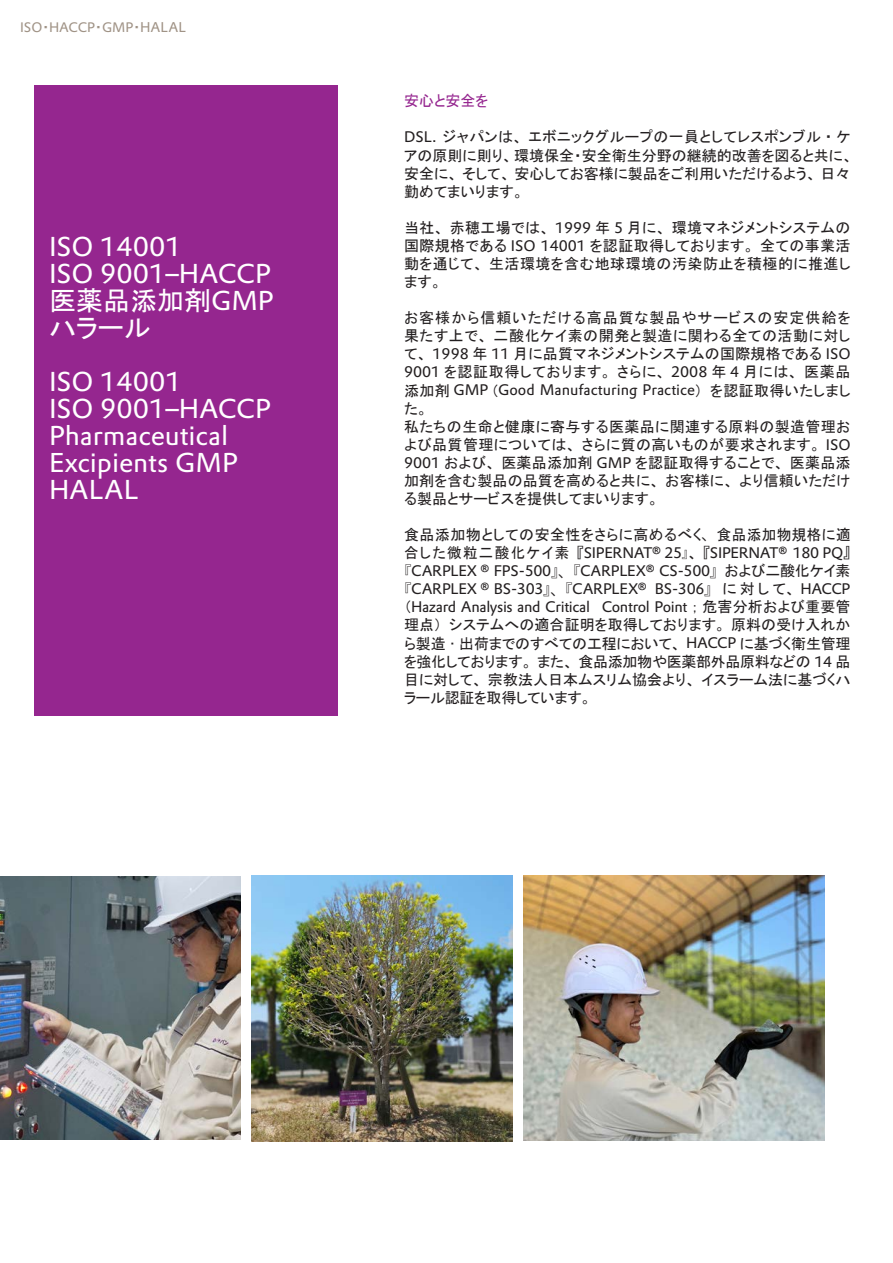
<style>
.page{position:relative;width:893px;height:1263px;background:#fff}
.page>*{position:absolute;margin:0;border:0;box-sizing:border-box;transform-origin:0 0}
.t1{font:26.7px/27px "Evonik Prokyon";color:#fff}
.t2{font:26.7px "MS P Gothic";color:#fff}
.t3{font:15px/18px "MS P Gothic";letter-spacing:.005em;color:#231f20;text-align:justify}
.t4{font:15px "Evonik Prokyon";letter-spacing:-.02em;color:#231f20}
.t5{font:15px "MS P Gothic";letter-spacing:-.02em;color:#231f20}
.t6{font:15px "MS P Gothic";letter-spacing:-.015em;color:#231f20}
.t7{font:15px "MS P Gothic";letter-spacing:.03em;color:#231f20}
.t8{font:15px "MS P Gothic";color:#95268f}
.t9{font:13.5px "Evonik Prokyon";color:#a09386}
.s1{font-family:"MS P Gothic"}
.s2{font-size:13.8px}
.s3{font-family:"Evonik Prokyon"}
.s4{font-family:"Koz Go Pr 6 N"}
.s5{font-family:"Koz Go Pr 6 N";font-size:12.75px}
</style>
<div class="page">
<img style="left:523px;top:875px;width:302px;height:265px">
<div style="left:34px;top:86px;width:303px;height:630px;background:#95268f"></div>
<img style="left:252px;top:875px;width:260px;height:266px">
<img style="left:0;top:876px;width:240px;height:263px">
<p class="t9" style="left:20px;top:17px;width:167px">ISO<span class="s1">・</span>HACCP<span class="s1">・</span>GMP<span class="s1">・</span><span class="s2">HALAL</span></p>
<p class="t1" style="left:49px;top:232px;width:134px">ISO 14001</p>
<p class="t1" style="left:49px;top:259px;width:231px">ISO 9001–HACCP　</p>
<p class="t2" style="left:49px;top:287px;width:226px">医薬品添加剤<span class="s3">GMP</span></p>
<p class="t2" style="left:49px;top:314px;width:107px">ハラール<span class="s3">ラー</span></p>
<p class="t1" style="left:49px;top:367px;width:134px">ISO 14001</p>
<p class="t1" style="left:49px;top:394px;width:231px">ISO 9001–HACCP　</p>
<p class="t1" style="left:49px;top:421px;width:191px">Pharmaceutical<br>Excipients　GMP</p>
<p class="t1" style="left:49px;top:475px;width:91px">HALAL</p>
<p class="t8" style="left:404px;top:93px;width:86px">安心と安全を</p>
<p class="t3" style="left:404px;top:128px;width:450px;text-align:left"><span class="s3">DSL.</span> ジャパンは、エボニックグループの一員としてレスポンブル・ケアの原則に則り、環境保全・安全衛生分野の継続的改善を図ると共に、安全に、そして、安心してお客様に製品をご利用いただけるよう、日々勤めてまいります。</p>
<p class="t3" style="left:404px;top:218px;width:448px">当社、赤穂工場では、 <span class="s3">1999</span> 年 <span class="s3">5</span> 月に、環境マネジメントシステムの国際規格である <span class="s3">ISO 14001</span> を認証取得しております。全ての事業活動を通じて、生活環境を含む地球環境の汚染防止を積極的に推進します。</p>
<p class="t3" style="left:404px;top:309px;width:448px">お客様から信頼いただける高品質な製品やサービスの安定供給を果たす上で、二酸化ケイ素の開発と製造に関わる全ての活動に対して、 <span class="s3">1998</span> 年 <span class="s3">11</span> 月に品質マネジメントシステムの国際規格である <span class="s3">ISO 9001</span> を認証取得しております。さらに、 <span class="s3">2008</span> 年 <span class="s3">4</span> 月には、医薬品添加剤 <span class="s3">GMP</span> (<span class="s3">Good Manufacturing Practice</span>）を認証取得いたしました。</p>
<p class="t3" style="left:404px;top:417px;width:448px">私たちの生命と健康に寄与する医薬品に関連する原料の製造管理および品質管理については、さらに質の高いものが要求されます。 <span class="s3">ISO 9001</span> および、医薬品添加剤 <span class="s3">GMP</span> を認証取得することで、医薬品添加剤を含む製品の品質を高めると共に、お客様に、より信頼いただける製品とサービスを提供してまいります。</p>
<p class="t7" style="left:404px;top:527px;width:448px">食品添加物としての安全性をさらに高めるべく<span class="s4">、</span>食品添加物規格に適</p>
<p class="t4" style="left:404px;top:541px;width:448px"><span class="s1">合した微粒二酸化ケイ素『</span>SIPERNAT® 25<span class="s5">』</span><span class="s1">、『</span>SIPERNAT® 180　PQ<span class="s1">』</span></p>
<p class="t4" style="left:397px;top:559px;width:455px"><span class="s4">『</span>CARPLEX® FPS-500<span class="s4">』、『</span>CARPLEX® CS-500<span class="s4">』</span><span class="s1">および二酸化ケイ素</span></p>
<p class="t4" style="left:397px;top:577px;width:455px"><span class="s4">『</span>CARPLEX® BS-303<span class="s4">』、『</span>CARPLEX® BS-306<span class="s4">』</span><span class="s1">に対して、</span> HACCP</p>
<p class="t4" style="left:404px;top:595px;width:448px"><span class="s1">（</span>Hazard Analysis and Critical Ｃｏ Control Point <span class="s1">；危害分析および重要管</span></p>
<p class="t3" style="left:404px;top:616px;width:448px">理点）システムへの適合証明を取得しております。原料の受け入れか</p>
<p class="t6" style="left:404px;top:636px;width:448px">ら製造･出荷までのすべての工程において、 <span class="s3">HACCP</span> に基づく衛生管理</p>
<p class="t5" style="left:404px;top:654px;width:448px">を強化しております。また、食品添加物や医薬部外品原料などの <span class="s3">14</span> 品</p>
<p class="t3" style="left:404px;top:670px;width:448px">目に対して、宗教法人日本ムスリム協会より、イスラーム法に基づくハ</p>
<p class="t5" style="left:404px;top:690px;width:189px">ラール認証を取得しています。</p>
</div>
